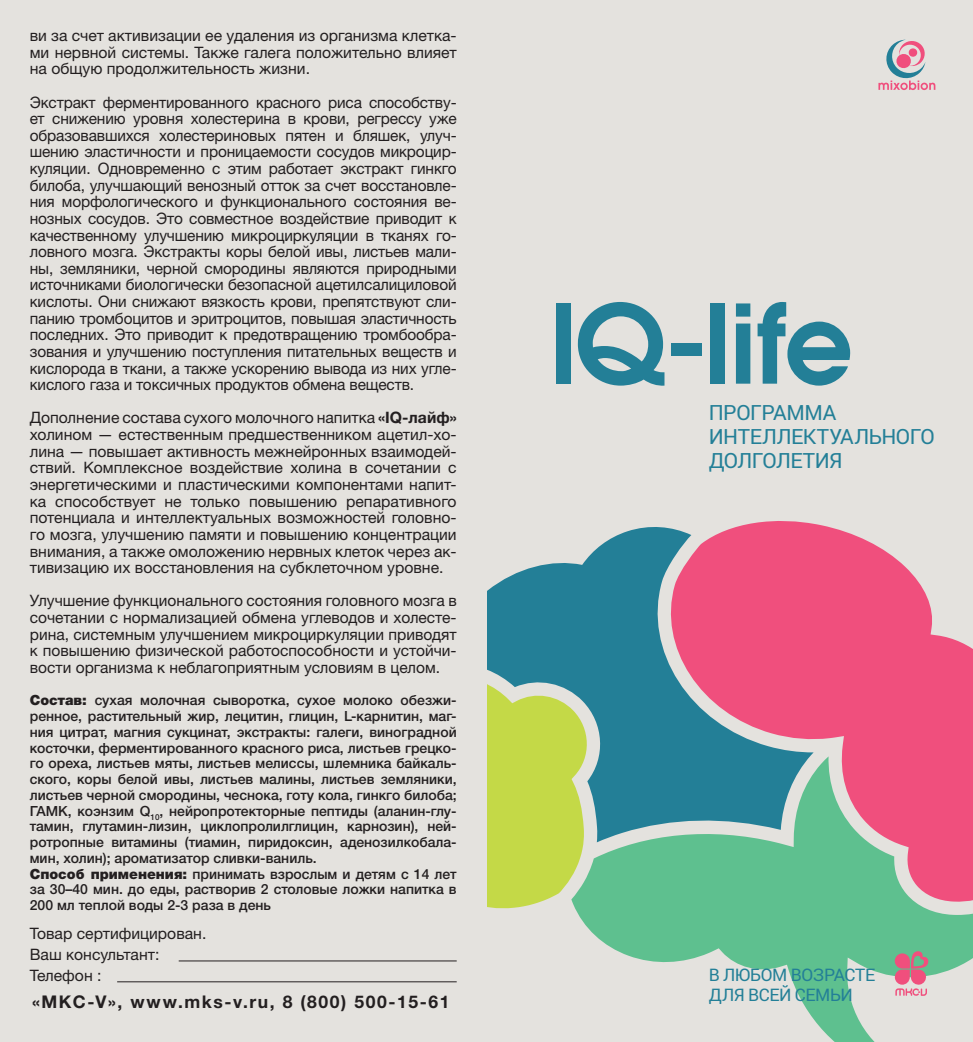
<style>
.page{position:relative;width:973px;height:1042px;background:#fff}
.page>*{position:absolute;margin:0;border:0;box-sizing:border-box;transform-origin:0 0}
.t1{font:700 108.5px "AG Avalanche C";letter-spacing:-.015em;color:#237f97}
.t2{font:21px/23.6px "Roboto";letter-spacing:-.025em;color:#237f97}
.t3{font:700 17.5px "Helvetica Neue LTW1 G";letter-spacing:.09em;color:#231f20}
.t4{font:17.32px "Roboto";letter-spacing:-.02em;color:#237f97}
.t5{font:15.75px/16.6px "Helvetica Neue LTW1 G";color:#231f20;text-align:justify}
.t6{font:500 14px/15.8px "Helvetica Neue LTW1 G";color:#231f20;text-align:justify}
.s1{font-weight:700}
.s2{font-weight:900}
</style>
<div class="page">
<div style="left:486px;top:0;width:486px;height:1042px;background:#e4e2de"></div>
<svg style="left:487px;top:527px;width:170px;height:229px;fill:#237f97"></svg>
<svg style="left:575px;top:756px;width:397px;height:286px;fill:#5ec097"></svg>
<svg style="left:657px;top:521px;width:315px;height:382px;background:#b97d92"></svg>
<svg style="left:487px;top:677px;width:104px;height:232px;background:#c0d663"></svg>
<div style="left:0;top:0;width:486px;height:1042px;background:#e4e2de"></div>
<hr style="left:179px;top:960px;width:277px;height:1px;background:#231f20">
<hr style="left:117px;top:981px;width:339px;height:1px;background:#231f20">
<svg style="left:894px;top:951px;width:34px;height:45px"></svg>
<svg style="left:878px;top:40px;width:57px;height:50px"></svg>
<p class="t5" style="left:30px;top:27px;width:428px">ви за счет активизации ее удаления из организма клетка&shy;ми нервной системы. Также галега положительно влияет на общую продолжительность жизни.</p>
<p class="t5" style="left:30px;top:93px;width:428px">Экстракт ферментированного красного риса способству&shy;ет снижению уровня холестерина в крови, регрессу уже образовавшихся холестериновых пятен и бляшек, улуч&shy;шению эластичности и проницаемости сосудов микроцир&shy;куляции. Одновременно с этим работает экстракт гинкго билоба, улучшающий венозный отток за счет восстановле&shy;ния морфологического и функционального состояния ве&shy;нозных сосудов. Это совместное воздействие приводит к качественному улучшению микроциркуляции в тканях го&shy;ловного мозга. Экстракты коры белой ивы, листьев мали&shy;ны, земляники, черной смородины являются природными источниками биологически безопасной ацетилсалициловой кислоты. Они снижают вязкость крови, препятствуют сли&shy;панию тромбоцитов и эритроцитов, повышая эластичность последних. Это приводит к предотвращению тромбообра&shy;зования и улучшению поступления питательных веществ и кислорода в ткани, а также ускорению вывода из них угле&shy;кислого газа и токсичных продуктов обмена веществ.</p>
<p class="t5" style="left:30px;top:409px;width:428px">Дополнение состава сухого молочного напитка <span class="s1">«IQ-лайф» </span>холином — естественным предшественником ацетил-хо&shy;лина — повышает активность межнейронных взаимодей&shy;ствий. Комплексное воздействие холина в сочетании с энергетическими и пластическими компонентами напит&shy;ка способствует не только повышению репаративного потенциала и интеллектуальных возможностей головно&shy;го мозга, улучшению памяти и повышению концентрации внимания, а также омоложению нервных клеток через ак&shy;тивизацию их восстановления на субклеточном уровне.</p>
<p class="t5" style="left:30px;top:592px;width:428px">Улучшение функционального состояния головного мозга в сочетании с нормализацией обмена углеводов и холесте&shy;рина, системным улучшением микроциркуляции приводят к повышению физической работоспособности и устойчи&shy;вости организма к неблагоприятным условиям в целом.</p>
<p class="t6" style="left:30px;top:692px;width:428px"><span class="s2">Состав:</span> сухая молочная сыворотка, сухое молоко обезжи&shy;ренное, растительный жир, лецитин, глицин, L-карнитин, маг&shy;ния цитрат, магния сукцинат, экстракты: галеги, виноградной косточки, ферментированного красного риса, листьев грецко&shy;го ореха, листьев мяты, листьев мелиссы, шлемника байкаль&shy;ского, коры белой ивы, листьев малины, листьев земляники, листьев черной смородины, чеснока, готу кола, гинкго билоба; ГАМК, коэнзим Q<sub>10</sub>, нейропротекторные пептиды (аланин-глу&shy;тамин, глутамин-лизин, циклопролилглицин, карнозин), ней&shy;ротропные витамины (тиамин, пиридоксин, аденозилкобала&shy;мин, холин); ароматизатор сливки-ваниль.</p>
<p class="t6" style="left:30px;top:866px;width:428px"><span class="s2">Способ применения:</span> принимать взрослым и детям с 14 лет за 30–40 мин. до еды, растворив 2 столовые ложки напитка в 200 мл теплой воды 2-3 раза в день</p>
<p class="t5" style="left:30px;top:925px;width:178px">Товар сертифицирован.</p>
<p class="t5" style="left:30px;top:946px;width:131px">Ваш консультант:</p>
<p class="t5" style="left:30px;top:967px;width:73px">Телефон :</p>
<p class="t3" style="left:32px;top:991px;width:419px">«МКС-V», www.mks-v.ru, 8 (800) 500-15-61</p>
<p class="t1" style="left:548px;top:273px;width:306px">IQ-life</p>
<p class="t2" style="left:708px;top:400px;width:228px">ПРОГРАММА<br>ИНТЕЛЛЕКТУАЛЬНОГО<br>ДОЛГОЛЕТИЯ</p>
<p class="t4" style="left:708px;top:962px;width:168px">В ЛЮБОМ ВОЗРАСТЕ</p>
<p class="t4" style="left:708px;top:983px;width:146px">ДЛЯ ВСЕЙ СЕМЬИ</p>
</div>
